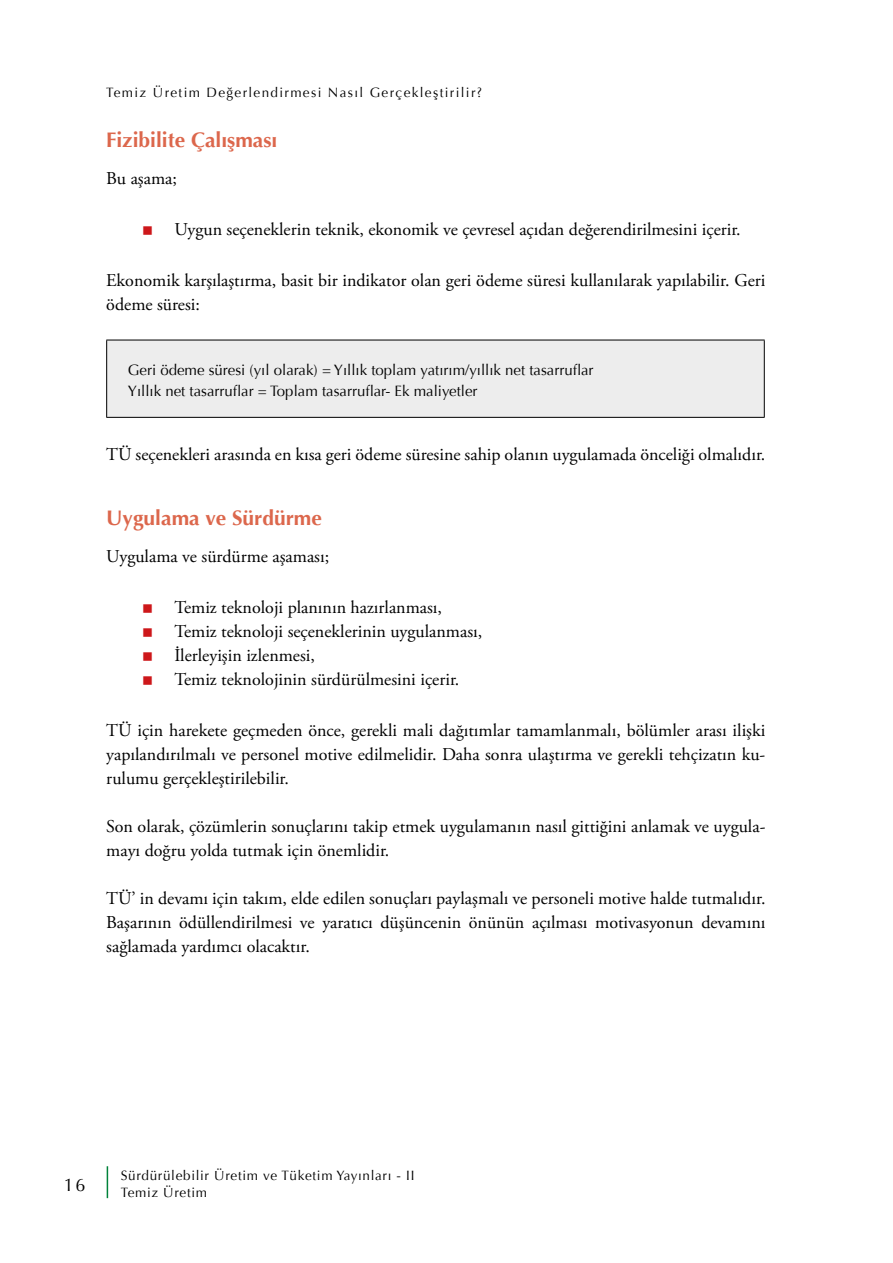
<style>
.page{position:relative;width:893px;height:1263px;background:#fff}
.page>*{position:absolute;margin:0;border:0;box-sizing:border-box;transform-origin:0 0}
.t1{font:700 21px "Optima";color:#dc674c}
.t2{font:18px/24px "Adobe Garamond Pro";color:#000}
.t3{font:18px "Optima";color:#000}
.t4{font:15px/21px "Optima";color:#000}
.t5{font:13.5px/16.2px "Optima";letter-spacing:.05em;color:#000}
.t6{font:13.5px "Optima";letter-spacing:.1em;color:#000}
</style>
<div class="page">
<hr style="left:107px;top:1166px;width:1px;height:32px;background:#00823a">
<div style="left:107px;top:340px;width:657px;height:77px;background:#ededed"></div>
<hr style="left:106px;top:340px;width:659px;height:1px;background:#000">
<hr style="left:106px;top:340px;width:1px;height:77px;background:#000">
<hr style="left:764px;top:340px;width:1px;height:77px;background:#000">
<hr style="left:106px;top:417px;width:659px;height:1px;background:#000">
<p class="t6" style="left:106px;top:85px;width:377px">Temiz Üretim Değerlendirmesi Nasıl Gerçekleştirilir?</p>
<p class="t1" style="left:106px;top:128px;width:173px">Fizibilite Çalışması</p>
<p class="t2" style="left:106px;top:167px;width:72px">Bu aşama;</p>
<p class="t2" style="left:174px;top:218px;width:568px">Uygun seçeneklerin teknik, ekonomik ve çevresel açıdan değerendirilmesini içerir.</p>
<p class="t2" style="left:106px;top:269px;width:661px">Ekonomik karşılaştırma, basit bir indikator olan geri ödeme süresi kullanılarak yapılabilir. Geri ödeme süresi:</p>
<p class="t4" style="left:128px;top:360px;width:467px">Geri ödeme süresi (yıl olarak) = Yıllık toplam yatırım/yıllık net tasarruflar<br>Yıllık net tasarruflar = Toplam tasarruflar- Ek maliyetler</p>
<p class="t2" style="left:106px;top:443px;width:661px">TÜ seçenekleri arasında en kısa geri ödeme süresine sahip olanın uygulamada önceliği olmalıdır.</p>
<p class="t1" style="left:106px;top:506px;width:217px">Uygulama ve Sürdürme</p>
<p class="t2" style="left:106px;top:545px;width:224px">Uygulama ve sürdürme aşaması;</p>
<p class="t2" style="left:174px;top:596px;width:309px">Temiz teknoloji planının hazırlanması, Temiz teknoloji seçeneklerinin uygulanması, İlerleyişin izlenmesi,<br>Temiz teknolojinin sürdürülmesini içerir.</p>
<p class="t2" style="left:106px;top:719px;width:661px;text-align:justify">TÜ için harekete geçmeden önce, gerekli mali dağıtımlar tamamlanmalı, bölümler arası ilişki yapılandırılmalı ve personel motive edilmelidir. Daha sonra ulaştırma ve gerekli tehçizatın ku&shy;rulumu gerçekleştirilebilir.</p>
<p class="t2" style="left:106px;top:815px;width:661px">Son olarak, çözümlerin sonuçlarını takip etmek uygulamanın nasıl gittiğini anlamak ve uygula&shy;mayı doğru yolda tutmak için önemlidir.</p>
<p class="t2" style="left:106px;top:887px;width:661px;text-align:justify">TÜ’ in devamı için takım, elde edilen sonuçları paylaşmalı ve personeli motive halde tutmalıdır.<br>Başarının ödüllendirilmesi ve yaratıcı düşüncenin önünün açılması motivasyonun devamını sağlamada yardımcı olacaktır.</p>
<p class="t3" style="left:64px;top:1174px;width:23px">16</p>
<p class="t5" style="left:121px;top:1168px;width:295px">Sürdürülebilir Üretim ve Tüketim Yayınları - II<br>Temiz Üretim</p>
</div>
